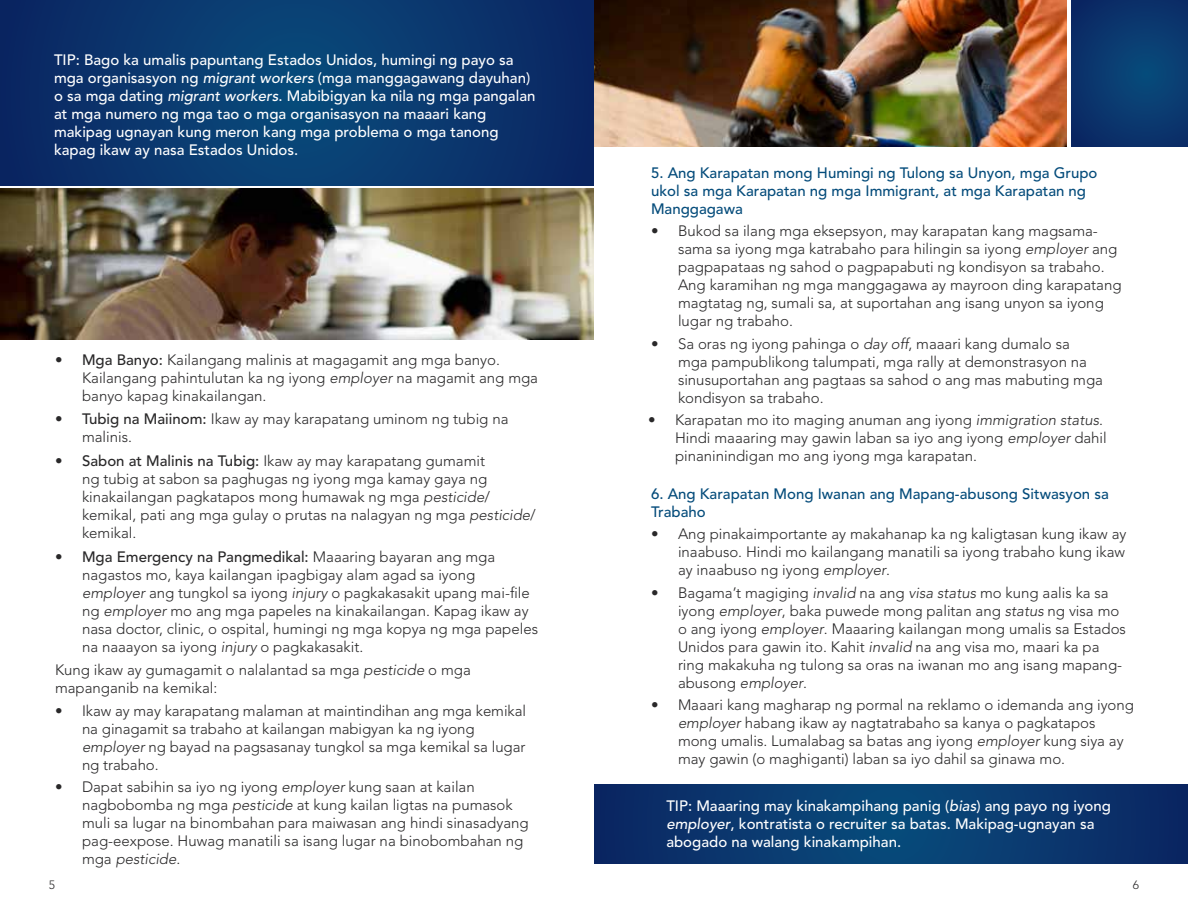
<style>
.page{position:relative;width:1188px;height:918px;background:#fff}
.page>*{position:absolute;margin:0;border:0;box-sizing:border-box;transform-origin:0 0}
.t1{font:300 15px/18px "Avenir";color:#292829}
.t2{font:500 15px/18px "Avenir";color:#fff}
.t3{font:500 15px/18px "Avenir";color:#054c7b}
.t4{font:300 12px "Avenir";color:#292829}
.s1{font-family:"Avenir LT Std";font-style:italic}
.s2{font-weight:500}
.s3{font-style:italic}
</style>
<div class="page">
<svg style="left:1071px;top:0;width:117px;height:147px;background:#0a366d"></svg>
<img style="left:594px;top:0;width:472px;height:147px">
<svg style="left:0;top:0;width:594px;height:186px;background:#0a366d"></svg>
<img style="left:0;top:189px;width:594px;height:150px">
<svg style="left:594px;top:785px;width:594px;height:79px;background:#09386e"></svg>
<p class="t2" style="left:54px;top:52px;width:483px">TIP: Bago ka umalis papuntang Estados Unidos, humingi ng payo sa mga organisasyon ng <span class="s1">migrant workers</span> (mga manggagawang dayuhan) o sa mga dating <span class="s1">migrant workers</span>. Mabibigyan ka nila ng mga pangalan at mga numero ng mga tao o mga organisasyon na maaari kang makipag ugnayan kung meron kang mga problema o mga tanong kapag ikaw ay nasa Estados Unidos.</p>
<p class="t1" style="left:82px;top:351px;width:458px;text-indent:-27px"><span class="s2">• Mga Banyo:</span> Kailangang malinis at magagamit ang mga banyo.<br>Kailangang pahintulutan ka ng iyong <span class="s3">employer</span> na magamit ang mga banyo kapag kinakailangan.</p>
<p class="t1" style="left:82px;top:410px;width:428px;text-indent:-27px"><span class="s2">• Tubig na Maiinom:</span> Ikaw ay may karapatang uminom ng tubig na malinis.</p>
<p class="t1" style="left:82px;top:452px;width:455px;text-indent:-27px"><span class="s2">• Sabon at Malinis na Tubig:</span> Ikaw ay may karapatang gumamit<br>ng tubig at sabon sa paghugas ng iyong mga kamay gaya ng kinakailangan pagkatapos mong humawak ng mga <span class="s3">pesticide</span>/ kemikal, pati ang mga gulay o prutas na nalagyan ng mga <span class="s3">pesticide</span>/ kemikal.</p>
<p class="t1" style="left:82px;top:548px;width:458px;text-indent:-27px"><span class="s2">• Mga Emergency na Pangmedikal:</span> Maaaring bayaran ang mga nagastos mo, kaya kailangan ipagbigay alam agad sa iyong <span class="s3">employer</span> ang tungkol sa iyong <span class="s3">injury</span> o pagkakasakit upang mai-file ng <span class="s3">employer</span> mo ang mga papeles na kinakailangan. Kapag ikaw ay nasa doctor, clinic, o ospital, humingi ng mga kopya ng mga papeles na naaayon sa iyong <span class="s3">injury</span> o pagkakasakit.</p>
<p class="t1" style="left:55px;top:661px;width:417px">Kung ikaw ay gumagamit o nalalantad sa mga <span class="s3">pesticide</span> o mga mapanganib na kemikal:</p>
<p class="t1" style="left:82px;top:702px;width:446px;text-indent:-27px">• Ikaw ay may karapatang malaman at maintindihan ang mga kemikal na ginagamit sa trabaho at kailangan mabigyan ka ng iyong <span class="s3">employer</span> ng bayad na pagsasanay tungkol sa mga kemikal sa lugar ng trabaho.</p>
<p class="t1" style="left:82px;top:778px;width:448px;text-indent:-27px">• Dapat sabihin sa iyo ng iyong <span class="s3">employer</span> kung saan at kailan nagbobomba ng mga <span class="s3">pesticide</span> at kung kailan ligtas na pumasok muli sa lugar na binombahan para maiwasan ang hindi sinasadyang pag-eexpose. Huwag manatili sa isang lugar na binobombahan ng mga <span class="s3">pesticide</span>.</p>
<p class="t3" style="left:651px;top:164px;width:448px">5. Ang Karapatan mong Humingi ng Tulong sa Unyon, mga Grupo ukol sa mga Karapatan ng mga Immigrant, at mga Karapatan ng<br>Manggagawa</p>
<p class="t1" style="left:678px;top:222px;width:445px;text-indent:-27px">• Bukod sa ilang mga eksepsyon, may karapatan kang magsama&shy;sama sa iyong mga katrabaho para hilingin sa iyong <span class="s3">employer</span> ang pagpapataas ng sahod o pagpapabuti ng kondisyon sa trabaho.<br>Ang karamihan ng mga manggagawa ay mayroon ding karapatang magtatag ng, sumali sa, at suportahan ang isang unyon sa iyong lugar ng trabaho.</p>
<p class="t1" style="left:678px;top:334px;width:426px;text-indent:-27px">• Sa oras ng iyong pahinga o <span class="s3">day off</span>, maaari kang dumalo sa mga pampublikong talumpati, mga rally at demonstrasyon na sinusuportahan ang pagtaas sa sahod o ang mas mabuting mga kondisyon sa trabaho.</p>
<p class="t1" style="left:675px;top:411px;width:433px;text-indent:-27px">• Karapatan mo ito maging anuman ang iyong <span class="s3">immigration status</span>.<br>Hindi maaaring may gawin laban sa iyo ang iyong <span class="s3">employer</span> dahil pinaninindigan mo ang iyong mga karapatan.</p>
<p class="t3" style="left:651px;top:485px;width:459px">6. Ang Karapatan Mong Iwanan ang Mapang-abusong Sitwasyon sa<br>Trabaho</p>
<p class="t1" style="left:678px;top:525px;width:450px;text-align:justify;text-indent:-27px">• Ang pinakaimportante ay makahanap ka ng kaligtasan kung ikaw ay inaabuso. Hindi mo kailangang manatili sa iyong trabaho kung ikaw ay inaabuso ng iyong <span class="s3">employer</span>.</p>
<p class="t1" style="left:678px;top:584px;width:450px;text-indent:-27px">• Bagama’t magiging <span class="s3">invalid</span> na ang <span class="s3">visa status</span> mo kung aalis ka sa iyong <span class="s3">employer</span>, baka puwede mong palitan ang <span class="s3">status</span> ng visa mo o ang iyong <span class="s3">employer</span>. Maaaring kailangan mong umalis sa Estados Unidos para gawin ito. Kahit <span class="s3">invalid</span> na ang visa mo, maari ka pa ring makakuha ng tulong sa oras na iwanan mo ang isang mapang&shy;abusong <span class="s3">employer</span>.</p>
<p class="t1" style="left:678px;top:696px;width:458px;text-indent:-27px">• Maaari kang magharap ng pormal na reklamo o idemanda ang iyong <span class="s3">employer</span> habang ikaw ay nagtatrabaho sa kanya o pagkatapos mong umalis. Lumalabag sa batas ang iyong <span class="s3">employer</span> kung siya ay may gawin (o maghiganti) laban sa iyo dahil sa ginawa mo.</p>
<p class="t2" style="left:666px;top:797px;width:446px">TIP: Maaaring may kinakampihang panig (<span class="s1">bias</span>) ang payo ng iyong <span class="s1">employer</span>, kontratista o recruiter sa batas. Makipag-ugnayan sa abogado na walang kinakampihan.</p>
<p class="t4" style="left:49px;top:878px;width:8px">5</p>
<p class="t4" style="left:1133px;top:878px;width:8px">6</p>
</div>
